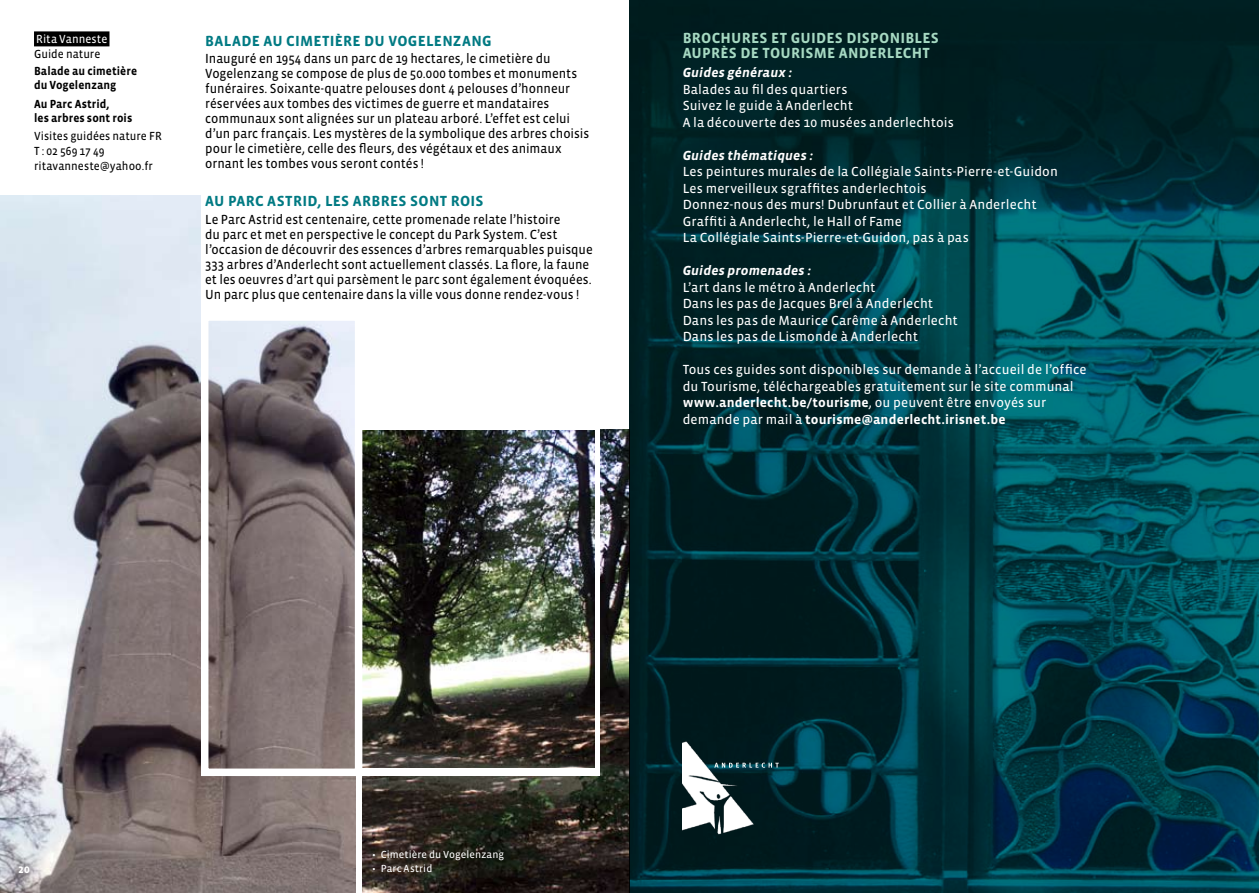
<style>
.page{position:relative;width:1259px;height:893px;background:#fff}
.page>*{position:absolute;margin:0;border:0;box-sizing:border-box;transform-origin:0 0}
.t1{font:700 15px "Vista Sans";letter-spacing:.02em;color:#007a83}
.t2{font:700 15px/15px "Vista Sans";letter-spacing:.015em;color:#a6d9c2}
.t3{font:13.5px/15px "Vista Sans Reg";color:#000;scale:.95 1}
.t4{font:13.5px/16.5px "Vista Sans Reg";letter-spacing:.01em;color:#fff}
.t5{font:700 13.5px/16.5px "Vista Sans";letter-spacing:.015em;color:#fff}
.t6{font:italic 700 13.5px "Vista Sans";letter-spacing:.005em;color:#fff}
.t7{font:12px/15px "Vista Sans Reg";letter-spacing:.005em;color:#000;scale:.95 1}
.t8{font:700 12px/13.5px "Vista Sans";letter-spacing:.01em;color:#000;scale:.95 1}
.t9{font:12px "Vista Sans Reg";letter-spacing:.01em;color:#fff;scale:.95 1}
.t10{font:700 12px "Vista Sans";color:#fff;scale:.95 1}
.t11{font:10.5px "Vista Sans Reg";letter-spacing:.01em;color:#fff}
.s1{font-family:"Vista Sans Reg";font-weight:400}
</style>
<div class="page">
<img style="left:362px;top:429px;width:267px;height:464px">
<img style="left:0;top:196px;width:355px;height:697px">
<div style="left:201px;top:30px;width:399px;height:746px;background:#fff"></div>
<div style="left:34px;top:31px;width:75px;height:15px;background:#000"></div>
<img style="left:362px;top:430px;width:232px;height:337px">
<img style="left:210px;top:322px;width:143px;height:445px">
<div style="left:201px;top:313px;width:161px;height:463px;border:8px solid #fff"></div>
<img style="left:629px;top:0;width:630px;height:893px">
<svg style="left:757px;top:763px;width:22px;height:5px"></svg>
<img style="left:682px;top:740px;width:75px;height:101px">
<p class="t9" style="left:36px;top:33px;width:76px">Rita Vanneste</p>
<p class="t7" style="left:34px;top:47px;width:71px">Guide nature</p>
<p class="t8" style="left:34px;top:65px;width:110px">Balade au cimetière du Vogelenzang</p>
<p class="t8" style="left:34px;top:98px;width:105px">Au Parc Astrid,<br>les arbres sont rois</p>
<p class="t7" style="left:34px;top:129px;width:134px">Visites guidées nature Fr<br>T : 02 569 17 49 ritavanneste@yahoo.fr</p>
<p class="t1" style="left:205px;top:33px;width:288px">Balade au cimetière du Vogelenzang</p>
<p class="t3" style="left:205px;top:51px;width:406px">Inauguré en 1954 dans un parc de 19 hectares, le cimetière du Vogelenzang se compose de plus de 50.000 tombes et monuments funéraires. Soixante-quatre pelouses dont 4 pelouses d’honneur réservées aux tombes des victimes de guerre et mandataires communaux sont alignées sur un plateau arboré. L’effet est celui d’un parc français. Les mystères de la symbolique des arbres choisis pour le cimetière, celle des fleurs, des végétaux et des animaux ornant les tombes vous seront contés !</p>
<p class="t1" style="left:205px;top:194px;width:278px">Au Parc Astrid, les arbres sont rois</p>
<p class="t3" style="left:205px;top:212px;width:409px">Le Parc Astrid est centenaire, cette promenade relate l’histoire<br>du parc et met en perspective le concept du Park System. C’est l’occasion de découvrir des essences d’arbres remarquables puisque 333 arbres d’Anderlecht sont actuellement classés. La flore, la faune et les oeuvres d’art qui parsèment le parc sont également évoquées.<br>Un parc plus que centenaire dans la ville vous donne rendez-vous !</p>
<p class="t2" style="left:682px;top:31px;width:256px">Brochures et guides disponibles auprès de Tourisme Anderlecht</p>
<p class="t6" style="left:682px;top:66px;width:111px">Guides généraux :</p>
<p class="t4" style="left:682px;top:81px;width:273px">Balades au fil des quartiers<br>Suivez le guide à Anderlecht<br>A la découverte des 10 musées anderlechtois</p>
<p class="t6" style="left:682px;top:148px;width:132px">Guides thématiques :</p>
<p class="t4" style="left:682px;top:164px;width:377px">Les peintures murales de la Collégiale Saints-Pierre-et-Guidon Les merveilleux sgraffites anderlechtois<br>Donnez-nous des murs! Dubrunfaut et Collier à Anderlecht Graffiti à Anderlecht, le Hall of Fame<br>La Collégiale Saints-Pierre-et-Guidon, pas à pas</p>
<p class="t6" style="left:682px;top:264px;width:130px">Guides promenades :</p>
<p class="t4" style="left:682px;top:279px;width:277px">L’art dans le métro à Anderlecht<br>Dans les pas de Jacques Brel à Anderlecht Dans les pas de Maurice Carême à Anderlecht Dans les pas de Lismonde à Anderlecht</p>
<p class="t4" style="left:682px;top:361px;width:405px">Tous ces guides sont disponibles sur demande à l’accueil de l’office du Tourisme, téléchargeables gratuitement sur le site communal</p>
<p class="t5" style="left:682px;top:394px;width:365px">www.anderlecht.be/tourisme<span class="s1">, ou peuvent être envoyés sur demande par mail à</span> tourisme@anderlecht.irisnet.be</p>
<p class="t10" style="left:18px;top:862px;width:14px">20</p>
<p class="t11" style="left:372px;top:849px;width:133px">• Cimetière du Vogelenzang</p>
<p class="t11" style="left:372px;top:863px;width:62px">• Parc Astrid</p>
</div>
